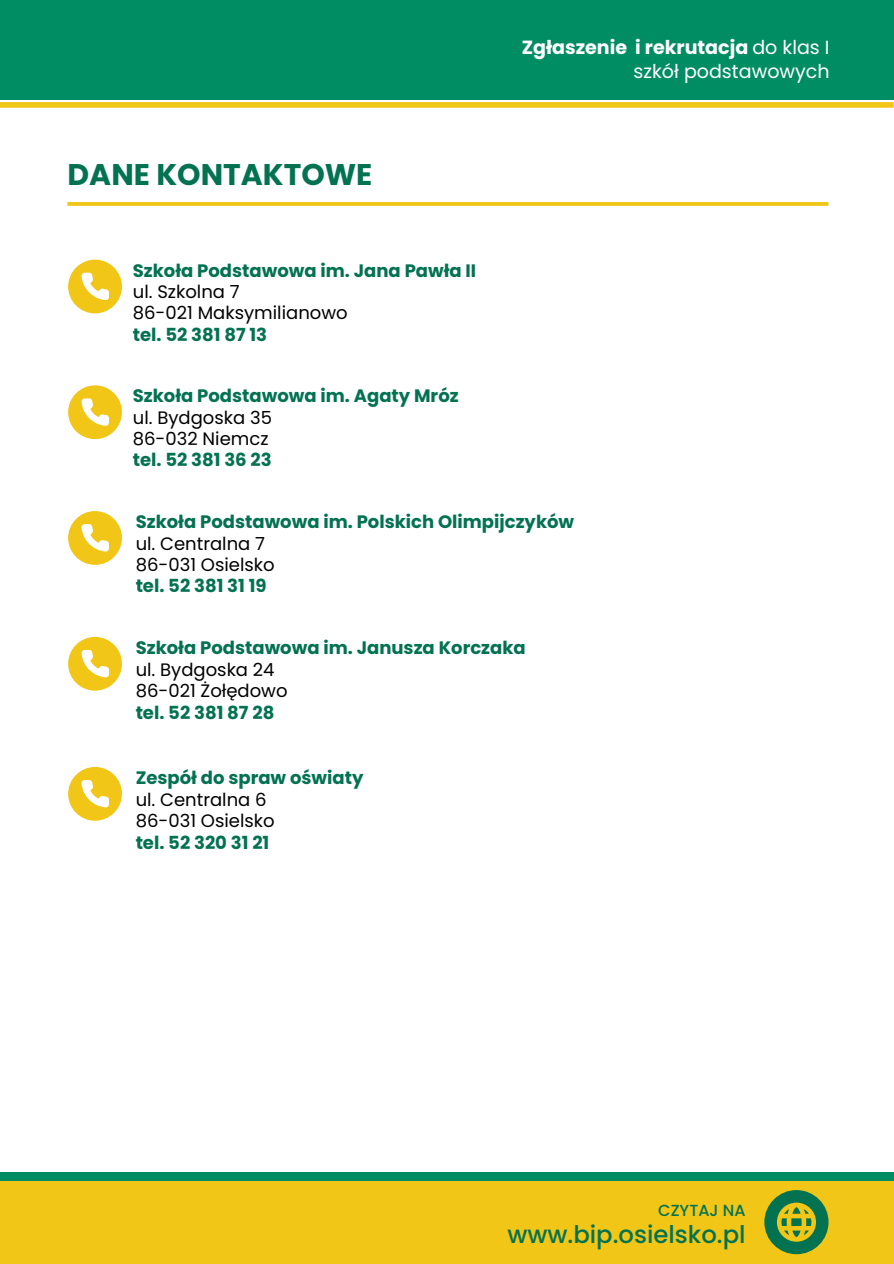
<style>
.page{position:relative;width:894px;height:1264px;background:#fff}
.page>*{position:absolute;margin:0;border:0;box-sizing:border-box;transform-origin:0 0}
.t1{font:700 29.85px "Poppins";color:#037251}
.t2{font:500 24.3px "Poppins";color:#037251}
.t3{font:700 19.05px "Poppins";color:#fff}
.t4{font:19.05px "Poppins";color:#fff}
.t5{font:700 18px/21.3px "Poppins";color:#037251}
.t6{font:500 16.05px "Poppins";color:#037251}
.s1{font-weight:400;color:#000}
.s2{font-weight:400}
</style>
<div class="page">
<div style="left:0;top:0;width:893px;height:1263px;background:#008d63"></div>
<div style="left:0;top:101px;width:893px;height:1071px;background:#fff"></div>
<svg style="left:68px;top:260px;width:54px;height:53px"></svg>
<svg style="left:68px;top:385px;width:54px;height:54px"></svg>
<svg style="left:68px;top:511px;width:54px;height:54px"></svg>
<svg style="left:68px;top:637px;width:54px;height:53px"></svg>
<div style="left:0;top:102px;width:893px;height:6px;background:#f1c617"></div>
<svg style="left:68px;top:202px;width:760px;height:4px;background:#f1c822"></svg>
<div style="left:0;top:1180px;width:893px;height:83px;background:#f1c617"></div>
<svg style="left:764px;top:1190px;width:64px;height:64px"></svg>
<svg style="left:68px;top:767px;width:54px;height:53px"></svg>
<p class="t1" style="left:68px;top:153px;width:306px">DANE KONTAKTOWE</p>
<h3 class="t5" style="left:133px;top:259px;width:345px">Szkoła Podstawowa im. Jana Pawła II <span class="s1">ul. Szkolna 7<br>86-021 Maksymilianowo<br></span>tel. 52 381 87 13</h3>
<h3 class="t5" style="left:133px;top:385px;width:327px">Szkoła Podstawowa im. Agaty Mróz <span class="s1">ul. Bydgoska 35<br>86-032 Niemcz<br></span>tel. 52 381 36 23</h3>
<h3 class="t3" style="left:521px;top:34px;width:309px">Zgłaszenie i rekrutacja <span class="s2">do klas I</span></h3>
<p class="t4" style="left:633px;top:58px;width:197px">szkół podstawowych</p>
<p class="t5" style="left:136px;top:511px;width:440px">Szkoła Podstawowa im. Polskich Olimpijczyków <span class="s1">ul. Centralna 7<br>86-031 Osielsko<br></span>tel. 52 381 31 19</p>
<h1 class="t5" style="left:136px;top:637px;width:391px">Szkoła Podstawowa im. Janusza Korczaka <span class="s1">ul. Bydgoska 24<br>86-021 Żołędowo<br></span>tel. 52 381 87 28</h1>
<h3 class="t5" style="left:136px;top:767px;width:229px">Zespół do spraw oświaty <span class="s1">ul. Centralna 6<br>86-031 Osielsko<br></span>tel. 52 320 31 21</h3>
<p class="t6" style="left:658px;top:1198px;width:89px">CZYTAJ NA</p>
<p class="t2" style="left:507px;top:1217px;width:239px">www.bip.osielsko.pl</p>
</div>
